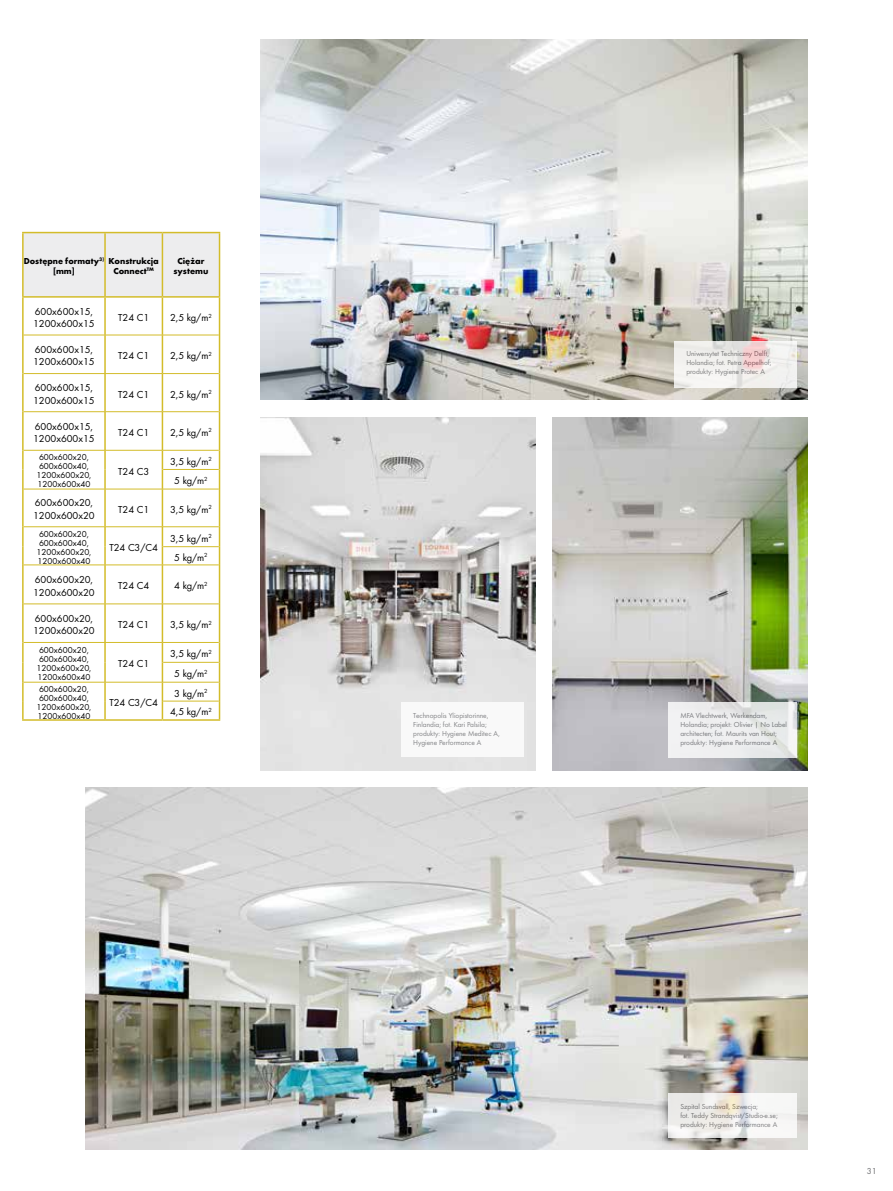
<style>
.page{position:relative;width:893px;height:1191px;background:#fff}
.page>*{position:absolute;margin:0;border:0;box-sizing:border-box;transform-origin:0 0}
.t1{font:10.5px/12.6px "Futura Boo";color:#000}
.t2{font:9px/9px "Futura Boo";color:#000}
.t3{font:700 9px/10.8px "Futura";color:#000;text-align:center}
.t4{font:9px "Futura Boo";color:#6d6e71}
.t5{font:7.5px/9px "Futura Boo";color:#6d6e71}
</style>
<div class="page">
<img style="left:85px;top:788px;width:723px;height:361px">
<img style="left:260px;top:418px;width:276px;height:352px">
<img style="left:552px;top:418px;width:256px;height:352px">
<img style="left:260px;top:39px;width:548px;height:361px">
<div style="left:24px;top:233px;width:195px;height:63px;background:#ededee"></div>
<hr style="left:22px;top:232px;width:83px;height:1px;background:#d3bc2a">
<hr style="left:22px;top:233px;width:2px;height:63px;background:#d3bc2a">
<hr style="left:105px;top:232px;width:57px;height:1px;background:#d3bc2a">
<hr style="left:104px;top:233px;width:2px;height:63px;background:#d3bc2a">
<hr style="left:162px;top:232px;width:58px;height:1px;background:#d3bc2a">
<hr style="left:162px;top:233px;width:1px;height:63px;background:#d3bc2a">
<hr style="left:219px;top:233px;width:1px;height:63px;background:#d3bc2a">
<hr style="left:22px;top:296px;width:83px;height:2px;background:#d3bc2a">
<hr style="left:22px;top:298px;width:2px;height:37px;background:#d3bc2a">
<hr style="left:105px;top:296px;width:57px;height:2px;background:#d3bc2a">
<hr style="left:104px;top:298px;width:2px;height:37px;background:#d3bc2a">
<hr style="left:162px;top:296px;width:58px;height:2px;background:#d3bc2a">
<hr style="left:162px;top:298px;width:1px;height:37px;background:#d3bc2a">
<hr style="left:219px;top:298px;width:1px;height:37px;background:#d3bc2a">
<hr style="left:24px;top:335px;width:81px;height:1px;background:#d3bc2a">
<hr style="left:105px;top:335px;width:57px;height:1px;background:#d3bc2a">
<hr style="left:162px;top:335px;width:57px;height:1px;background:#d3bc2a">
<hr style="left:22px;top:335px;width:2px;height:38px;background:#d3bc2a">
<hr style="left:104px;top:335px;width:2px;height:38px;background:#d3bc2a">
<hr style="left:162px;top:335px;width:1px;height:38px;background:#d3bc2a">
<hr style="left:219px;top:335px;width:1px;height:38px;background:#d3bc2a">
<hr style="left:24px;top:373px;width:81px;height:1px;background:#d3bc2a">
<hr style="left:105px;top:373px;width:57px;height:1px;background:#d3bc2a">
<hr style="left:162px;top:373px;width:57px;height:1px;background:#d3bc2a">
<hr style="left:22px;top:373px;width:2px;height:39px;background:#d3bc2a">
<hr style="left:104px;top:374px;width:2px;height:37px;background:#d3bc2a">
<hr style="left:162px;top:374px;width:1px;height:37px;background:#d3bc2a">
<hr style="left:219px;top:373px;width:1px;height:39px;background:#d3bc2a">
<hr style="left:24px;top:411px;width:81px;height:1px;background:#d3bc2a">
<hr style="left:105px;top:411px;width:57px;height:1px;background:#d3bc2a">
<hr style="left:162px;top:411px;width:57px;height:1px;background:#d3bc2a">
<hr style="left:22px;top:412px;width:2px;height:38px;background:#d3bc2a">
<hr style="left:104px;top:412px;width:2px;height:38px;background:#d3bc2a">
<hr style="left:162px;top:412px;width:1px;height:38px;background:#d3bc2a">
<hr style="left:219px;top:412px;width:1px;height:38px;background:#d3bc2a">
<hr style="left:24px;top:450px;width:81px;height:1px;background:#d3bc2a">
<hr style="left:105px;top:450px;width:57px;height:1px;background:#d3bc2a">
<hr style="left:162px;top:450px;width:57px;height:1px;background:#d3bc2a">
<svg style="left:22px;top:450px;width:2px;height:19px"></svg>
<svg style="left:104px;top:450px;width:2px;height:19px"></svg>
<hr style="left:22px;top:469px;width:2px;height:20px;background:#d3bc2a">
<hr style="left:104px;top:469px;width:2px;height:20px;background:#d3bc2a">
<svg style="left:162px;top:450px;width:1px;height:39px"></svg>
<svg style="left:219px;top:450px;width:1px;height:39px"></svg>
<hr style="left:163px;top:469px;width:56px;height:1px;background:#d3bc2a">
<hr style="left:24px;top:489px;width:81px;height:1px;background:#d3bc2a">
<hr style="left:105px;top:489px;width:57px;height:1px;background:#d3bc2a">
<hr style="left:162px;top:489px;width:57px;height:1px;background:#d3bc2a">
<hr style="left:22px;top:489px;width:2px;height:38px;background:#d3bc2a">
<hr style="left:104px;top:489px;width:2px;height:37px;background:#d3bc2a">
<hr style="left:162px;top:489px;width:1px;height:37px;background:#d3bc2a">
<hr style="left:219px;top:489px;width:1px;height:38px;background:#d3bc2a">
<hr style="left:24px;top:526px;width:81px;height:1px;background:#d3bc2a">
<hr style="left:105px;top:526px;width:57px;height:1px;background:#d3bc2a">
<hr style="left:162px;top:526px;width:57px;height:1px;background:#d3bc2a">
<hr style="left:163px;top:546px;width:56px;height:1px;background:#d3bc2a">
<svg style="left:22px;top:527px;width:2px;height:38px"></svg>
<svg style="left:104px;top:527px;width:2px;height:37px"></svg>
<svg style="left:162px;top:527px;width:1px;height:37px"></svg>
<svg style="left:219px;top:527px;width:1px;height:38px"></svg>
<hr style="left:24px;top:564px;width:81px;height:1px;background:#d3bc2a">
<hr style="left:105px;top:564px;width:57px;height:1px;background:#d3bc2a">
<hr style="left:162px;top:564px;width:57px;height:1px;background:#d3bc2a">
<hr style="left:22px;top:565px;width:2px;height:39px;background:#d3bc2a">
<hr style="left:104px;top:565px;width:2px;height:38px;background:#d3bc2a">
<hr style="left:162px;top:565px;width:1px;height:38px;background:#d3bc2a">
<hr style="left:219px;top:565px;width:1px;height:39px;background:#d3bc2a">
<hr style="left:24px;top:603px;width:81px;height:1px;background:#d3bc2a">
<hr style="left:105px;top:603px;width:57px;height:1px;background:#d3bc2a">
<hr style="left:162px;top:603px;width:57px;height:1px;background:#d3bc2a">
<hr style="left:22px;top:604px;width:2px;height:38px;background:#d3bc2a">
<hr style="left:104px;top:604px;width:2px;height:38px;background:#d3bc2a">
<hr style="left:162px;top:604px;width:1px;height:38px;background:#d3bc2a">
<hr style="left:22px;top:642px;width:2px;height:20px;background:#d3bc2a">
<hr style="left:104px;top:642px;width:2px;height:20px;background:#d3bc2a">
<hr style="left:22px;top:662px;width:2px;height:20px;background:#d3bc2a">
<hr style="left:104px;top:662px;width:2px;height:20px;background:#d3bc2a">
<hr style="left:219px;top:604px;width:1px;height:38px;background:#d3bc2a">
<hr style="left:24px;top:642px;width:81px;height:1px;background:#d3bc2a">
<hr style="left:105px;top:642px;width:57px;height:1px;background:#d3bc2a">
<hr style="left:162px;top:642px;width:57px;height:1px;background:#d3bc2a">
<hr style="left:163px;top:662px;width:56px;height:1px;background:#d3bc2a">
<hr style="left:24px;top:682px;width:81px;height:1px;background:#d3bc2a">
<hr style="left:105px;top:682px;width:57px;height:1px;background:#d3bc2a">
<hr style="left:162px;top:682px;width:57px;height:1px;background:#d3bc2a">
<svg style="left:22px;top:682px;width:2px;height:37px"></svg>
<svg style="left:104px;top:682px;width:2px;height:37px"></svg>
<svg style="left:162px;top:642px;width:1px;height:77px"></svg>
<svg style="left:219px;top:642px;width:1px;height:77px"></svg>
<hr style="left:22px;top:719px;width:83px;height:1px;background:#d3bc2a">
<hr style="left:105px;top:719px;width:57px;height:1px;background:#d3bc2a">
<hr style="left:162px;top:719px;width:58px;height:1px;background:#d3bc2a">
<hr style="left:163px;top:701px;width:56px;height:1px;background:#d3bc2a">
<svg style="left:674px;top:341px;width:122px;height:46px;fill:#f2f0ee"></svg>
<svg style="left:668px;top:702px;width:128px;height:55px;fill:#eeeeef"></svg>
<svg style="left:668px;top:1093px;width:128px;height:44px;fill:#f2f0ef"></svg>
<div style="left:401px;top:702px;width:122px;height:54px;background:#fff"></div>
<p class="t3" style="left:24px;top:255px;width:82px">Dostępne formaty<sup>3) </sup>[mm]</p>
<p class="t3" style="left:109px;top:255px;width:52px">Konstrukcja<br>Connect<sup>TM</sup></p>
<p class="t3" style="left:174px;top:255px;width:36px">Ciężar systemu</p>
<h1 class="t1" style="left:33px;top:305px;width:63px">600x600x15,<br>1200x600x15</h1>
<h1 class="t1" style="left:118px;top:311px;width:32px">T24 C1</h1>
<h1 class="t1" style="left:170px;top:311px;width:43px">2,5 kg/m<sup>2</sup></h1>
<h1 class="t1" style="left:33px;top:343px;width:63px">600x600x15,<br>1200x600x15</h1>
<h1 class="t1" style="left:118px;top:349px;width:32px">T24 C1</h1>
<h1 class="t1" style="left:170px;top:349px;width:43px">2,5 kg/m<sup>2</sup></h1>
<h1 class="t1" style="left:33px;top:381px;width:63px">600x600x15,<br>1200x600x15</h1>
<h1 class="t1" style="left:118px;top:388px;width:32px">T24 C1</h1>
<h1 class="t1" style="left:170px;top:388px;width:43px">2,5 kg/m<sup>2</sup></h1>
<h1 class="t1" style="left:33px;top:420px;width:63px">600x600x15,<br>1200x600x15</h1>
<h1 class="t1" style="left:118px;top:426px;width:32px">T24 C1</h1>
<h1 class="t1" style="left:170px;top:426px;width:43px">2,5 kg/m<sup>2</sup></h1>
<p class="t2" style="left:37px;top:453px;width:56px">600x600x20,<br>600x600x40,<br>1200x600x20,<br>1200x600x40</p>
<h1 class="t1" style="left:118px;top:465px;width:32px">T24 C3</h1>
<h1 class="t1" style="left:170px;top:452px;width:43px;line-height:19.4px;text-align:center">3,5 kg/m<sup>2<br></sup>5 kg/m<sup>2</sup></h1>
<h1 class="t1" style="left:33px;top:497px;width:63px">600x600x20,<br>1200x600x20</h1>
<h1 class="t1" style="left:118px;top:503px;width:32px">T24 C1</h1>
<h1 class="t1" style="left:170px;top:503px;width:43px">3,5 kg/m<sup>2</sup></h1>
<p class="t2" style="left:37px;top:529px;width:56px">600x600x20,<br>600x600x40,<br>1200x600x20,<br>1200x600x40</p>
<h1 class="t1" style="left:109px;top:541px;width:50px">T24 C3/C4</h1>
<h1 class="t1" style="left:170px;top:529px;width:43px;line-height:19px;text-align:center">3,5 kg/m<sup>2<br></sup>5 kg/m<sup>2</sup></h1>
<h1 class="t1" style="left:33px;top:573px;width:63px">600x600x20,<br>1200x600x20</h1>
<h1 class="t1" style="left:118px;top:579px;width:32px">T24 C4</h1>
<h1 class="t1" style="left:174px;top:579px;width:35px">4 kg/m<sup>2</sup></h1>
<h1 class="t1" style="left:33px;top:612px;width:63px">600x600x20,<br>1200x600x20</h1>
<h1 class="t1" style="left:118px;top:618px;width:32px">T24 C1</h1>
<h1 class="t1" style="left:170px;top:618px;width:43px">3,5 kg/m<sup>2</sup></h1>
<p class="t2" style="left:37px;top:645px;width:56px">600x600x20,<br>600x600x40,<br>1200x600x20,<br>1200x600x40</p>
<h1 class="t1" style="left:118px;top:657px;width:32px">T24 C1</h1>
<h1 class="t1" style="left:170px;top:644px;width:43px;line-height:19.8px;text-align:center">3,5 kg/m<sup>2<br></sup>5 kg/m<sup>2</sup></h1>
<p class="t2" style="left:37px;top:684px;width:56px">600x600x20,<br>600x600x40,<br>1200x600x20,<br>1200x600x40</p>
<h1 class="t1" style="left:109px;top:696px;width:50px">T24 C3/C4</h1>
<h1 class="t1" style="left:170px;top:684px;width:43px;line-height:18.6px;text-align:center">3 kg/m<sup>2<br></sup>4,5 kg/m<sup>2</sup></h1>
<p class="t5" style="left:413px;top:711px;width:88px">Technopolis Yliopistorinne,<br>Finlandia; fot. Kari Palsila; produkty: Hygiene Meditec A,<br>Hygiene Performance A</p>
<p class="t5" style="left:686px;top:349px;width:87px">Uniwersytet Techniczny Delft,<br>Holandia; fot. Petra Appelhof; produkty: Hygiene Protec A</p>
<p class="t5" style="left:680px;top:711px;width:108px">MFA Vlechtwerk, Werkendam, Holandia; projekt: Olivier | No Label architecten; fot. Maurits van Hout; produkty: Hygiene Performance A</p>
<p class="t5" style="left:680px;top:1102px;width:99px">Szpital Sundsvall, Szwecja;<br>fot. Teddy Strandqvist/Studio-e.se; produkty: Hygiene Performance A</p>
<p class="t4" style="left:867px;top:1165px;width:11px">31</p>
</div>
